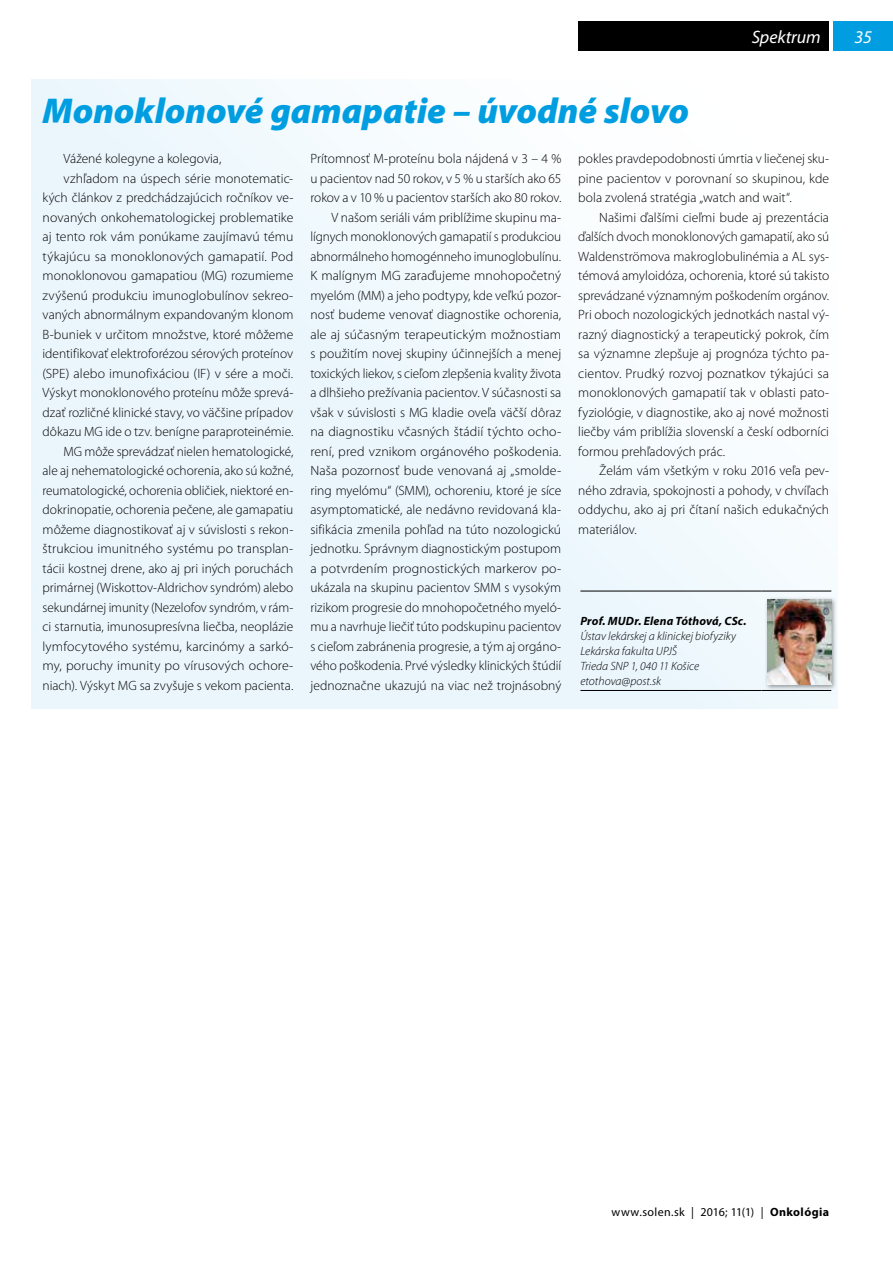
<style>
.page{position:relative;width:893px;height:1263px;background:#fff}
.page>*{position:absolute;margin:0;border:0;box-sizing:border-box;transform-origin:0 0}
.t1{font:italic 900 36px "Myriad Pro";color:#009ee0}
.t2{font:italic 18px "Myriad Pro";letter-spacing:-.01em;color:#fff}
.t3{font:300 13.5px/19.5px "Myriad Pro";color:#000;text-align:justify}
.t4{font:italic 300 12px/15px "Myriad Pro";color:#000}
.t5{font:12px "Myriad Pro";letter-spacing:.03em;color:#000}
.t6{font:italic 700 12px "Myriad Pro";letter-spacing:.015em;color:#000}
.s1{font-weight:700}
</style>
<div class="page">
<div style="left:833px;top:21px;width:60px;height:30px;background:#009ee0"></div>
<div style="left:578px;top:21px;width:251px;height:30px;background:#000"></div>
<div style="left:32px;top:80px;width:806px;height:628px;background:linear-gradient(to right,#e8f5fc,#f9fcfe)"></div>
<hr style="left:580px;top:690px;width:181px;height:1px;background:#000">
<hr style="left:761px;top:690px;width:70px;height:1px;background:#000">
<hr style="left:580px;top:591px;width:181px;height:1px;background:#000">
<hr style="left:761px;top:591px;width:70px;height:1px;background:#000">
<div style="left:764px;top:596px;width:73px;height:95px;background:#000;opacity:.4"></div>
<img style="left:768px;top:599px;width:63px;height:85px">
<h1 class="t1" style="left:43px;top:87px;width:648px">Monoklonové gamapatie – úvodné slovo</h1>
<h2 class="t2" style="left:752px;top:26px;width:70px">Spektrum</h2>
<p class="t3" style="left:64px;top:149px;width:159px">Vážené kolegyne a kolegovia,</p>
<p class="t3" style="left:64px;top:168px;width:231px">vzhľadom na úspech série monotematic-</p>
<p class="t3" style="left:43px;top:188px;width:252px">kých článkov z predchádzajúcich ročníkov ve-</p>
<p class="t3" style="left:43px;top:207px;width:252px">novaných onkohematologickej problematike</p>
<p class="t3" style="left:43px;top:227px;width:252px">aj tento rok vám ponúkame zaujímavú tému</p>
<p class="t3" style="left:43px;top:246px;width:252px">týkajúcu sa monoklonových gamapatií. Pod</p>
<p class="t3" style="left:43px;top:266px;width:252px">monoklonovou gamapatiou (MG) rozumieme</p>
<p class="t3" style="left:43px;top:285px;width:252px">zvýšenú produkciu imunoglobulínov sekreo-</p>
<p class="t3" style="left:43px;top:305px;width:252px">vaných abnormálnym expandovaným klonom</p>
<p class="t3" style="left:43px;top:324px;width:252px">B-buniek v určitom množstve, ktoré môžeme</p>
<p class="t3" style="left:43px;top:344px;width:252px">identifikovať elektroforézou sérových proteínov</p>
<p class="t3" style="left:43px;top:363px;width:252px">(SPE) alebo imunofixáciou (IF) v sére a moči.</p>
<p class="t3" style="left:43px;top:383px;width:252px">Výskyt monoklonového proteínu môže sprevá-</p>
<p class="t3" style="left:43px;top:402px;width:252px">dzať rozličné klinické stavy, vo väčšine prípadov</p>
<p class="t3" style="left:43px;top:422px;width:252px">dôkazu MG ide o tzv. benígne paraproteinémie.</p>
<p class="t3" style="left:64px;top:441px;width:231px">MG môže sprevádzať nielen hematologické,</p>
<p class="t3" style="left:43px;top:461px;width:252px">ale aj nehematologické ochorenia, ako sú kožné,</p>
<p class="t3" style="left:43px;top:480px;width:252px">reumatologické, ochorenia obličiek, niektoré en-</p>
<p class="t3" style="left:43px;top:500px;width:252px">dokrinopatie, ochorenia pečene, ale gamapatiu</p>
<p class="t3" style="left:43px;top:519px;width:252px">môžeme diagnostikovať aj v súvislosti s rekon-</p>
<p class="t3" style="left:43px;top:539px;width:252px">štrukciou imunitného systému po transplan-</p>
<p class="t3" style="left:43px;top:558px;width:252px">tácii kostnej drene, ako aj pri iných poruchách</p>
<p class="t3" style="left:43px;top:578px;width:252px">primárnej (Wiskottov-Aldrichov syndróm) alebo</p>
<p class="t3" style="left:43px;top:597px;width:252px">sekundárnej imunity (Nezelofov syndróm, v rám-</p>
<p class="t3" style="left:43px;top:617px;width:252px">ci starnutia, imunosupresívna liečba, neoplázie</p>
<p class="t3" style="left:43px;top:636px;width:252px">lymfocytového systému, karcinómy a sarkó-</p>
<p class="t3" style="left:43px;top:656px;width:252px">my, poruchy imunity po vírusových ochore-</p>
<p class="t3" style="left:43px;top:675px;width:252px">niach). Výskyt MG sa zvyšuje s vekom pacienta.</p>
<p class="t3" style="left:310px;top:149px;width:252px;text-align:right">Prítomnosť M-proteínu bola nájdená v 3 – 4 % u pacientov nad 50 rokov, v 5 % u starších ako 65 rokov a v 10 % u pacientov starších ako 80 rokov.<br>V našom seriáli vám priblížime skupinu ma&shy;lígnych monoklonových gamapatií s produkciou abnormálneho homogénneho imunoglobulínu.<br>K malígnym MG zaraďujeme mnohopočetný myelóm (MM) a jeho podtypy, kde veľkú pozor&shy;nosť budeme venovať diagnostike ochorenia, ale aj súčasným terapeutickým možnostiam s použitím novej skupiny účinnejších a menej toxických liekov, s cieľom zlepšenia kvality života a dlhšieho prežívania pacientov. V súčasnosti sa však v súvislosti s MG kladie oveľa väčší dôraz na diagnostiku včasných štádií týchto ocho&shy;rení, pred vznikom orgánového poškodenia.<br>Naša pozornosť bude venovaná aj „smolde&shy;ring myelómu“ (SMM), ochoreniu, ktoré je síce asymptomatické, ale nedávno revidovaná kla&shy;sifikácia zmenila pohľad na túto nozologickú jednotku. Správnym diagnostickým postupom a potvrdením prognostických markerov po&shy;ukázala na skupinu pacientov SMM s vysokým rizikom progresie do mnohopočetného myeló&shy;mu a navrhuje liečiť túto podskupinu pacientov s cieľom zabránenia progresie, a tým aj orgáno&shy;vého poškodenia. Prvé výsledky klinických štúdií jednoznačne ukazujú na viac než trojnásobný</p>
<p class="t3" style="left:578px;top:149px;width:252px">pokles pravdepodobnosti úmrtia v liečenej sku&shy;pine pacientov v porovnaní so skupinou, kde bola zvolená stratégia „watch and wait“.</p>
<p class="t3" style="left:578px;top:207px;width:252px;text-indent:21px">Našimi ďalšími cieľmi bude aj prezentácia ďalších dvoch monoklonových gamapatií, ako sú Waldenströmova makroglobulinémia a AL sys&shy;témová amyloidóza, ochorenia, ktoré sú takisto sprevádzané významným poškodením orgánov.<br>Pri oboch nozologických jednotkách nastal vý&shy;razný diagnostický a terapeutický pokrok, čím sa významne zlepšuje aj prognóza týchto pa&shy;cientov. Prudký rozvoj poznatkov týkajúci sa monoklonových gamapatií tak v oblasti pato&shy;fyziológie, v diagnostike, ako aj nové možnosti liečby vám priblížia slovenskí a českí odborníci formou prehľadových prác.</p>
<p class="t3" style="left:578px;top:461px;width:252px;text-indent:21px">Želám vám všetkým v roku 2016 veľa pev&shy;ného zdravia, spokojnosti a pohody, v chvíľach oddychu, ako aj pri čítaní našich edukačných materiálov.</p>
<p class="t6" style="left:580px;top:613px;width:168px">Prof. MUDr. Elena Tóthová, CSc.</p>
<p class="t4" style="left:580px;top:628px;width:157px">Ústav lekárskej a klinickej biofyziky<br>Lekárska fakulta UPJŠ<br>Trieda SNP 1, 040 11 Košice etothova@post.sk</p>
<h2 class="t2" style="left:854px;top:26px;width:19px">35</h2>
<p class="t5" style="left:612px;top:1205px;width:219px">www.solen.sk | 2016; 11(1) | <span class="s1">Onkológia</span></p>
</div>
